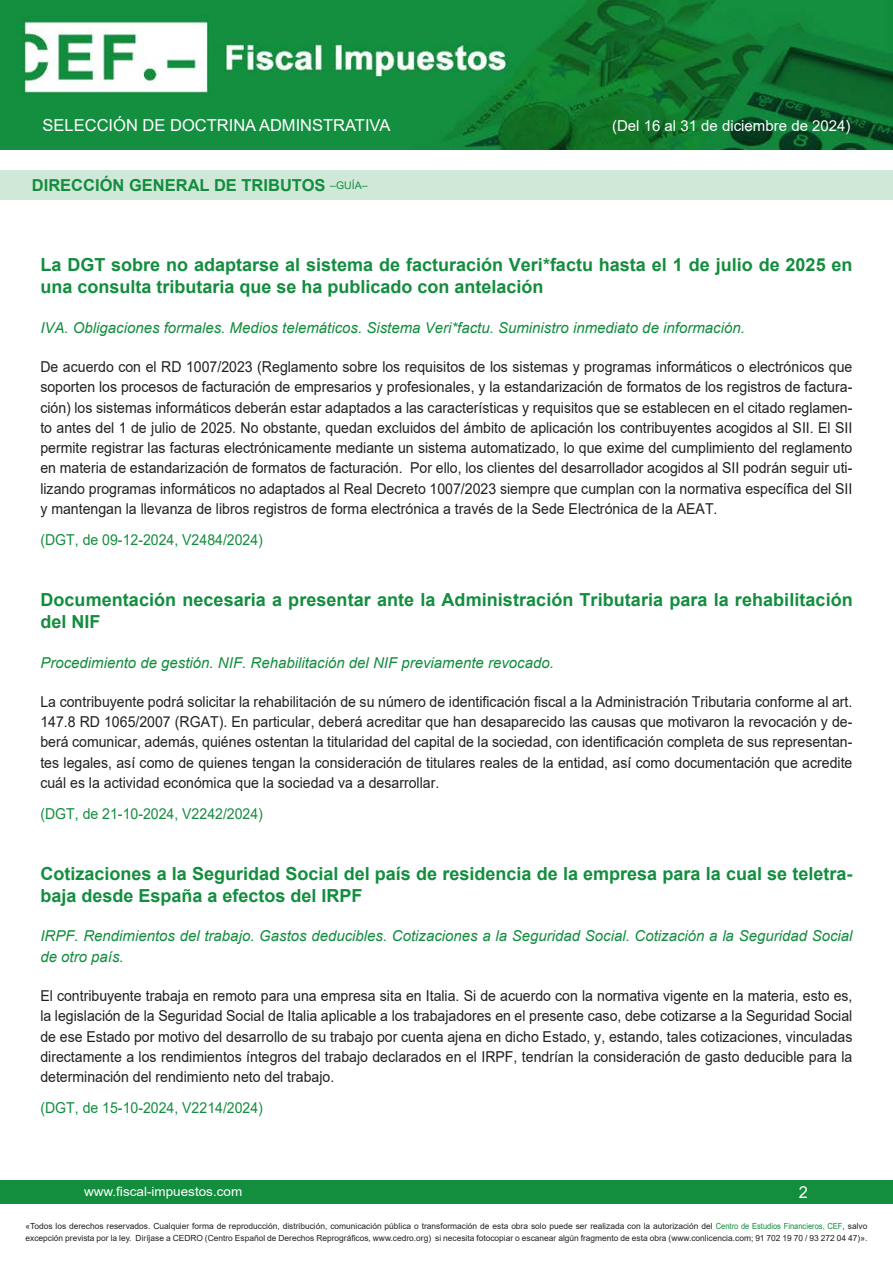
<style>
.page{position:relative;width:893px;height:1263px;background:#fff}
.page>*{position:absolute;margin:0;border:0;box-sizing:border-box;transform-origin:0 0}
.Título-cabecera{font:700 18px/22.5px "Arial";color:#138d3e}
.t1{font:16.5px "Arial";color:#fff}
.Tribunales{font:700 16.5px "Arial";color:#138d3e}
.Contenido{font:15px/20.2px "Arial";color:#231f20;text-align:justify;scale:.94 1}
.Subcabecera{font:italic 15px/20.2px "Arial";color:#138d3e}
.Contenido-2{font:15px "Arial";color:#138d3e;scale:.94 1}
.t2{font:15px "Arial";color:#fff}
.t3{font:12.75px "Arial";color:#fff;scale:1.06 1}
.t4{font:8.4px/12px "Arial";color:#231f20}
.s1{font-weight:400;font-size:10.5px}
.s2{color:#138d3e}
</style>
<div class="page">
<div style="left:0;top:1180px;width:893px;height:23px;background:#138d3e"></div>
<img style="left:0;top:0;width:893px;height:149px">
<div style="left:0;top:170px;width:893px;height:29px;background:#d0e8d8"></div>
<p class="t1" style="left:43px;top:114px;width:349px">SELECCIÓN DE DOCTRINA ADMINSTRATIVA</p>
<p class="t2" style="left:612px;top:116px;width:240px">(Del 16 al 31 de diciembre de 2024)</p>
<p class="Tribunales" style="left:32px;top:173px;width:337px">DIRECCIÓN GENERAL DE TRIBUTOS <span class="s1">–GUÍA–</span></p>
<p class="Título-cabecera" style="left:40px;top:254px;width:814px">La DGT sobre no adaptarse al sistema de facturación Veri*factu hasta el 1 de julio de 2025 en una consulta tributaria que se ha publicado con antelación</p>
<p class="Subcabecera" style="left:40px;top:318px;width:706px">IVA. Obligaciones formales. Medios telemáticos. Sistema Veri*factu. Suministro inmediato de información.</p>
<p class="Contenido" style="left:40px;top:357px;width:865px">De acuerdo con el RD 1007/2023 (Reglamento sobre los requisitos de los sistemas y programas informáticos o electrónicos que soporten los procesos de facturación de empresarios y profesionales, y la estandarización de formatos de los registros de factura&shy;ción) los sistemas informáticos deberán estar adaptados a las características y requisitos que se establecen en el citado reglamen&shy;to antes del 1 de julio de 2025. No obstante, quedan excluidos del ámbito de aplicación los contribuyentes acogidos al SII. El SII permite registrar las facturas electrónicamente mediante un sistema automatizado, lo que exime del cumplimiento del reglamento en materia de estandarización de formatos de facturación. Por ello, los clientes del desarrollador acogidos al SII podrán seguir uti&shy;lizando programas informáticos no adaptados al Real Decreto 1007/2023 siempre que cumplan con la normativa específica del SII y mantengan la llevanza de libros registros de forma electrónica a través de la Sede Electrónica de la AEAT.</p>
<p class="Contenido-2" style="left:40px;top:529px;width:238px">(DGT, de 09-12-2024, V2484/2024)</p>
<p class="Título-cabecera" style="left:40px;top:588px;width:814px">Documentación necesaria a presentar ante la Administración Tributaria para la rehabilitación del NIF</p>
<p class="Subcabecera" style="left:40px;top:652px;width:515px">Procedimiento de gestión. NIF. Rehabilitación del NIF previamente revocado.</p>
<p class="Contenido" style="left:40px;top:691px;width:865px">La contribuyente podrá solicitar la rehabilitación de su número de identificación fiscal a la Administración Tributaria conforme al art.<br>147.8 RD 1065/2007 (RGAT). En particular, deberá acreditar que han desaparecido las causas que motivaron la revocación y de&shy;berá comunicar, además, quiénes ostentan la titularidad del capital de la sociedad, con identificación completa de sus representan&shy;tes legales, así como de quienes tengan la consideración de titulares reales de la entidad, así como documentación que acredite cuál es la actividad económica que la sociedad va a desarrollar.</p>
<p class="Contenido-2" style="left:40px;top:803px;width:238px">(DGT, de 21-10-2024, V2242/2024)</p>
<p class="Título-cabecera" style="left:40px;top:862px;width:814px">Cotizaciones a la Seguridad Social del país de residencia de la empresa para la cual se teletra&shy;baja desde España a efectos del IRPF</p>
<p class="Subcabecera" style="left:40px;top:926px;width:814px">IRPF. Rendimientos del trabajo. Gastos deducibles. Cotizaciones a la Seguridad Social. Cotización a la Seguridad Social de otro país.</p>
<p class="Contenido" style="left:40px;top:985px;width:865px">El contribuyente trabaja en remoto para una empresa sita en Italia. Si de acuerdo con la normativa vigente en la materia, esto es, la legislación de la Seguridad Social de Italia aplicable a los trabajadores en el presente caso, debe cotizarse a la Seguridad Social de ese Estado por motivo del desarrollo de su trabajo por cuenta ajena en dicho Estado, y, estando, tales cotizaciones, vinculadas directamente a los rendimientos íntegros del trabajo declarados en el IRPF, tendrían la consideración de gasto deducible para la determinación del rendimiento neto del trabajo.</p>
<p class="Contenido-2" style="left:40px;top:1097px;width:238px">(DGT, de 15-10-2024, V2214/2024)</p>
<p class="t3" style="left:84px;top:1183px;width:151px">www.fiscal-impuestos.com</p>
<p class="t1" style="left:799px;top:1180px;width:11px">2</p>
<p class="t4" style="left:26px;top:1220px;width:843px">«Todos los derechos reservados. Cualquier forma de reproducción, distribución, comunicación pública o transformación de esta obra solo puede ser realizada con la autorización del <span class="s2">Centro de Estudios Financieros, CEF</span>, salvo excepción prevista por la ley. Diríjase a CEDRO (Centro Español de Derechos Reprográficos, www.cedro.org) si necesita fotocopiar o escanear algún fragmento de esta obra (www.conlicencia.com; 91 702 19 70 / 93 272 04 47)».</p>
</div>
